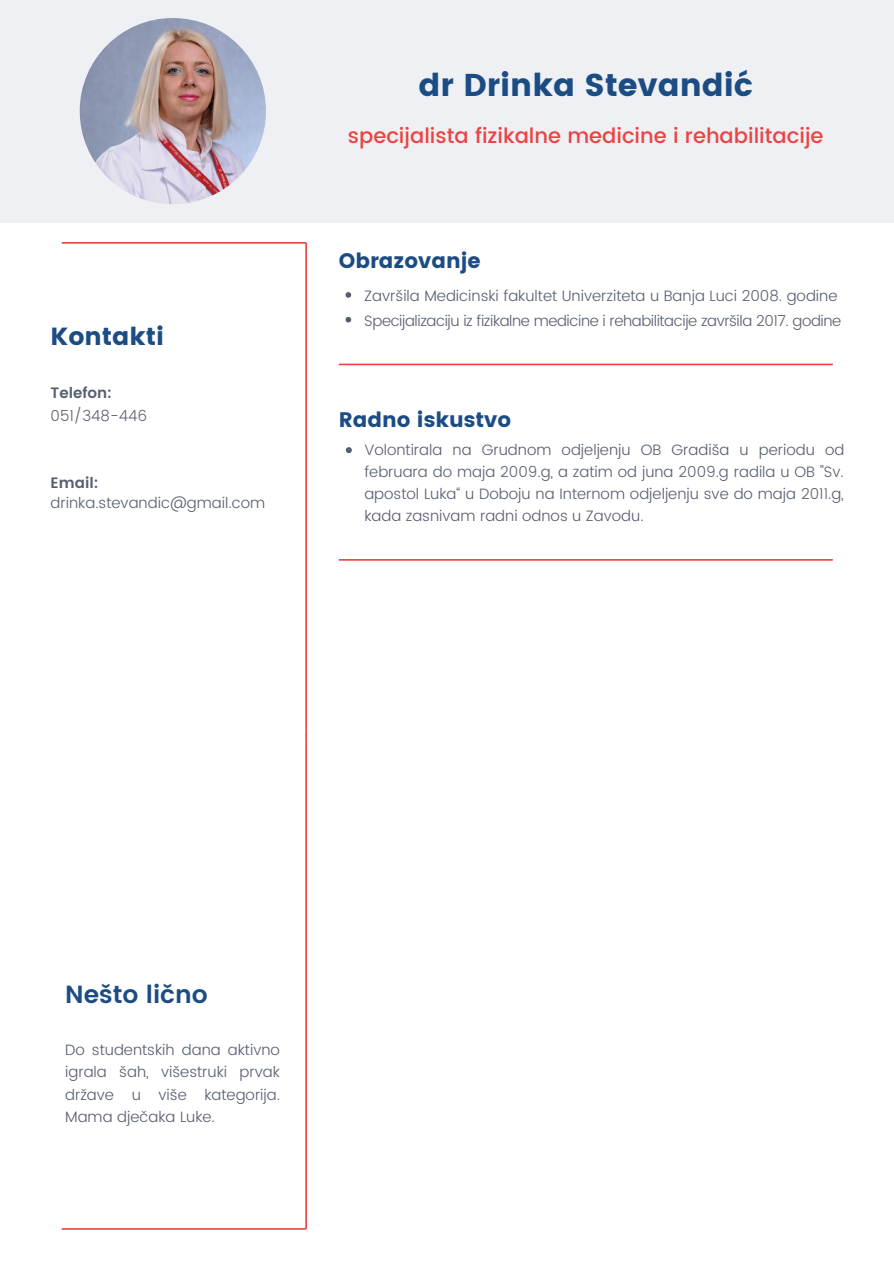
<style>
.page{position:relative;width:894px;height:1264px;background:#fff}
.page>*{position:absolute;margin:0;border:0;box-sizing:border-box;transform-origin:0 0}
.t1{font:31.5px "Poppins";color:#1c4c84}
.t2{font:600 24.75px "Poppins";color:#1c4c84}
.t3{font:24.75px "Poppins";color:#1c4c84}
.t4{font:500 21px "Poppins";color:#eb4343}
.t5{font:21px "Poppins";color:#1c4c84}
.t6{font:300 15px/22px "Poppins";color:#555e70;text-align:justify}
.t7{font:300 15px/24.8px "Poppins";letter-spacing:-.025em;color:#555e70}
.t8{font:600 15px "Poppins";color:#555e70}
</style>
<div class="page">
<div style="left:0;top:0;width:893px;height:223px;background:#eff0f4"></div>
<img style="left:80px;top:18px;width:186px;height:186px;border-radius:50%">
<svg style="left:345px;top:292px;width:6px;height:6px"></svg>
<svg style="left:345px;top:317px;width:6px;height:5px"></svg>
<svg style="left:339px;top:363px;width:493px;height:2px"></svg>
<svg style="left:339px;top:559px;width:493px;height:1px"></svg>
<svg style="left:62px;top:242px;width:245px;height:987px"></svg>
<svg style="left:346px;top:447px;width:6px;height:6px"></svg>
<h2 class="t3" style="left:51px;top:322px;width:115px">Kontakti</h2>
<p class="t8" style="left:51px;top:384px;width:63px">Telefon:</p>
<p class="t6" style="left:51px;top:404px;width:98px">051/348-446</p>
<p class="t8" style="left:51px;top:474px;width:49px">Email:</p>
<p class="t6" style="left:51px;top:492px;width:216px">drinka.stevandic@gmail.com</p>
<h1 class="t1" style="left:418px;top:66px;width:335px">dr Drinka Stevandić</h1>
<h3 class="t4" style="left:348px;top:123px;width:477px">specijalista fizikalne medicine i rehabilitacije</h3>
<h3 class="t5" style="left:339px;top:248px;width:143px">Obrazovanje</h3>
<p class="t7" style="left:364px;top:283px;width:478px">Završila Medicinski fakultet Univerziteta u Banja Luci 2008. godine<br>Specijalizaciju iz fizikalne medicine i rehabilitacije završila 2017. godine</p>
<h3 class="t5" style="left:339px;top:407px;width:174px">Radno iskustvo</h3>
<p class="t6" style="left:364px;top:439px;width:481px">Volontirala na Grudnom odjeljenju OB Gradiša u periodu od februara do maja 2009.g, a zatim od juna 2009.g radila u OB "Sv. apostol Luka“ u Doboju na Internom odjeljenju sve do maja 2011.g, kada zasnivam radni odnos u Zavodu.</p>
<h2 class="t2" style="left:65px;top:980px;width:144px">Nešto lično</h2>
<p class="t6" style="left:65px;top:1038px;width:216px;line-height:22.5px">Do studentskih dana aktivno igrala šah, višestruki prvak države u više kategorija.<br>Mama dječaka Luke.</p>
</div>
